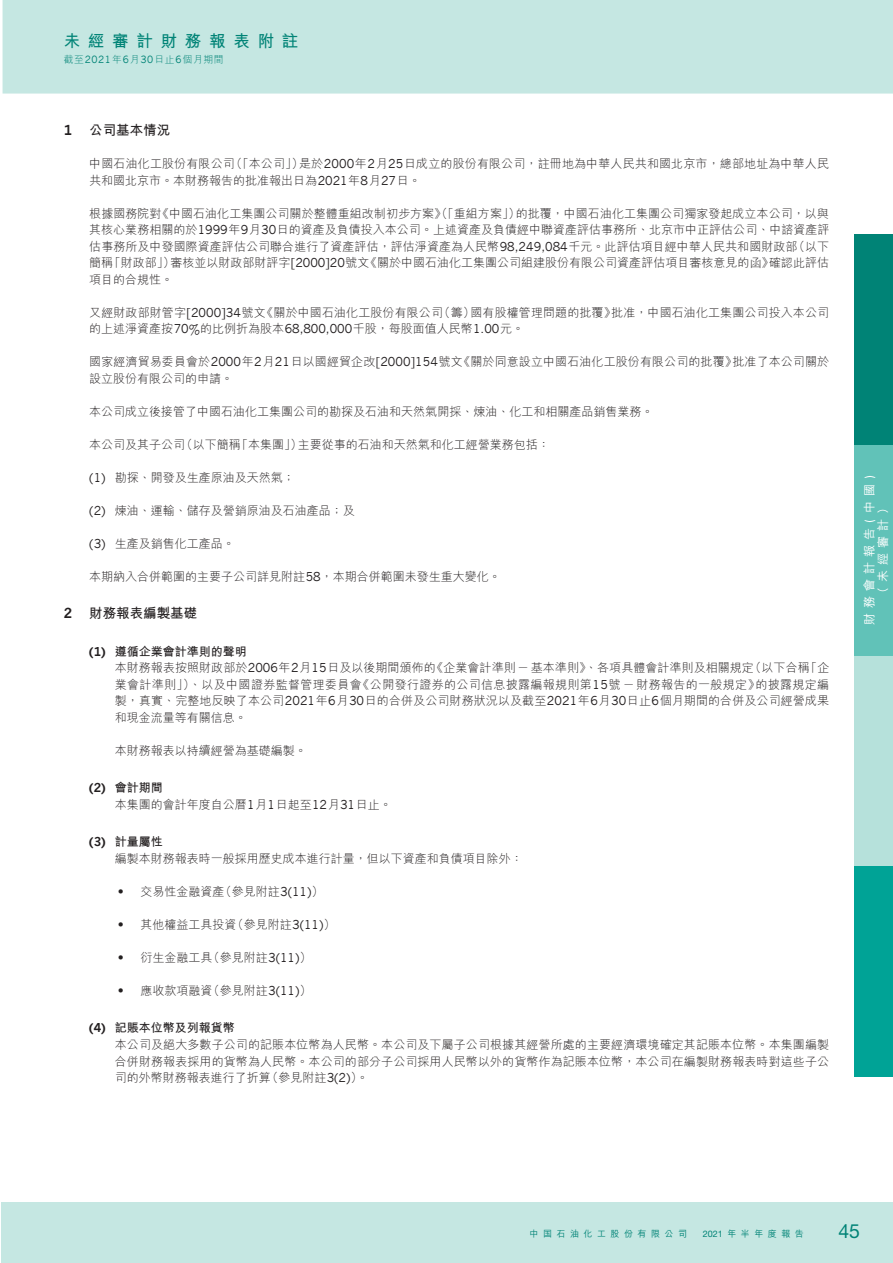
<style>
.page{position:relative;width:893px;height:1263px;background:#fff}
.page>*{position:absolute;margin:0;border:0;box-sizing:border-box;transform-origin:0 0}
.t1{font:19.5px "Helvetica Neue LT Std";color:#008376}
.t2{font:700 16.5px "M Hei HK";letter-spacing:.47em;color:#008376}
.t3{font:700 13.5px "M Hei HK";color:#231f20}
.t4{font:700 13.5px "News Gothic";color:#231f20}
.t5{font:300 12px/16.5px "M Hei HK";letter-spacing:.005em;color:#231f20}
.t6{font:500 12px/13.5px "M Hei HK";letter-spacing:.415em;color:#fff;text-align:center}
.t7{font:300 9.75px "M Hei HK";letter-spacing:.06em;color:#008376}
.t8{font:500 9px "M Hei HK";letter-spacing:.5em;color:#008376}
.s1{font-family:"News Gothic";font-weight:400}
.s2{font-family:"News Gothic";font-weight:700}
.s3{font-weight:700}
.s4{font-family:"Univers LT Std";font-weight:400}
.s5{font-family:"M Hei HKS"}
.s6{font-family:"Helvetica Neue LT Std";font-weight:400}
</style>
<div class="page">
<div style="left:3px;top:0;width:890px;height:94px;background:#c5e7e2"></div>
<div style="left:855px;top:866px;width:38px;height:211px;background:#00a396"></div>
<div style="left:855px;top:655px;width:38px;height:211px;background:#b6e1db"></div>
<div style="left:855px;top:445px;width:38px;height:210px;background:#61c2b8"></div>
<div style="left:855px;top:234px;width:38px;height:211px;background:#008376"></div>
<div style="left:2px;top:1202px;width:891px;height:61px;background:#c5e7e2"></div>
<h2 class="t2" style="left:64px;top:29px;width:236px">未經審計財務報表附註</h2>
<p class="t7" style="left:64px;top:55px;width:161px">截至<span class="s1">2021</span>年<span class="s1">6</span>月<span class="s1">30</span>日止<span class="s1">6</span>個月期間</p>
<p class="t4" style="left:64px;top:122px;width:10px">1</p>
<p class="t3" style="left:89px;top:121px;width:82px">公司基本情況</p>
<p class="t5" style="left:89px;top:156px;width:741px">中國石油化工股份有限公司（「本公司」）是於<span class="s1">2000</span>年<span class="s1">2</span>月<span class="s1">25</span>日成立的股份有限公司，註冊地為中華人民共和國北京市，總部地址為中華人民共和國北京市。本財務報告的批准報出日為<span class="s1">2021</span>年<span class="s1">8</span>月<span class="s1">27</span>日。</p>
<p class="t5" style="left:89px;top:205px;width:742px;text-align:justify">根據國務院對《中國石油化工集團公司關於整體重組改制初步方案》（「重組方案」）的批覆，中國石油化工集團公司獨家發起成立本公司，以與其核心業務相關的於<span class="s1">1999</span>年<span class="s1">9</span>月<span class="s1">30</span>日的資產及負債投入本公司。上述資產及負債經中聯資產評估事務所、北京市中正評估公司、中諮資產評估事務所及中發國際資產評估公司聯合進行了資產評估，評估淨資產為人民幣<span class="s1">98,249,084</span>千元。此評估項目經中華人民共和國財政部（以下簡稱「財政部」）審核並以財政部財評字<span class="s1">[2000]20</span>號文《關於中國石油化工集團公司組建股份有限公司資產評估項目審核意見的函》確認此評估項目的合規性。</p>
<p class="t5" style="left:89px;top:304px;width:741px">又經財政部財管字<span class="s1">[2000]34</span>號文《關於中國石油化工股份有限公司（籌）國有股權管理問題的批覆》批准，中國石油化工集團公司投入本公司的上述淨資產按<span class="s1">70%</span>的比例折為股本<span class="s1">68,800,000</span>千股，每股面值人民幣<span class="s1">1.00</span>元。</p>
<p class="t5" style="left:89px;top:354px;width:741px">國家經濟貿易委員會於<span class="s1">2000</span>年<span class="s1">2</span>月<span class="s1">21</span>日以國經貿企改<span class="s1">[2000]154</span>號文《關於同意設立中國石油化工股份有限公司的批覆》批准了本公司關於設立股份有限公司的申請。</p>
<p class="t5" style="left:89px;top:403px;width:565px">本公司成立後接管了中國石油化工集團公司的勘探及石油和天然氣開採、煉油、化工和相關產品銷售業務。</p>
<p class="t5" style="left:89px;top:436px;width:462px">本公司及其子公司（以下簡稱「本集團」）主要從事的石油和天然氣和化工經營業務包括：</p>
<p class="t5" style="left:89px;top:469px;width:207px"><span class="s1">(1)</span> 勘探、開發及生產原油及天然氣；</p>
<p class="t5" style="left:89px;top:502px;width:267px"><span class="s1">(2)</span> 煉油、運輸、儲存及營銷原油及石油產品；及</p>
<p class="t5" style="left:89px;top:535px;width:147px"><span class="s1">(3)</span> 生產及銷售化工產品。</p>
<p class="t5" style="left:89px;top:568px;width:413px">本期納入合併範圍的主要子公司詳見附註<span class="s1">58</span>，本期合併範圍未發生重大變化。</p>
<p class="t4" style="left:64px;top:605px;width:10px">2</p>
<p class="t3" style="left:89px;top:604px;width:109px">財務報表編製基礎</p>
<p class="t5" style="left:115px;top:643px;width:716px;text-indent:-26px"><span class="s2">(1)</span> <span class="s3">遵循企業會計準則的聲明<br></span>本財務報表按照財政部於<span class="s1">2006</span>年<span class="s1">2</span>月<span class="s1">15</span>日及以後期間頒佈的《企業會計準則－基本準則》、各項具體會計準則及相關規定（以下合稱「企業會計準則」）、以及中國證券監督管理委員會《公開發行證券的公司信息披露編報規則第<span class="s1">15</span>號－財務報告的一般規定》的披露規定編製，真實、完整地反映了本公司<span class="s1">2021</span>年<span class="s1">6</span>月<span class="s1">30</span>日的合併及公司財務狀況以及截至<span class="s1">2021</span>年<span class="s1">6</span>月<span class="s1">30</span>日止<span class="s1">6</span>個月期間的合併及公司經營成果和現金流量等有關信息。</p>
<p class="t5" style="left:115px;top:742px;width:193px">本財務報表以持續經營為基礎編製。</p>
<p class="t5" style="left:115px;top:780px;width:278px;text-indent:-26px"><span class="s2">(2)</span> <span class="s3">會計期間<br></span>本集團的會計年度自公曆<span class="s1">1</span>月<span class="s1">1</span>日起至<span class="s1">12</span>月<span class="s1">31</span>日止。</p>
<p class="t5" style="left:115px;top:834px;width:409px;text-indent:-26px"><span class="s2">(3)</span> <span class="s3">計量屬性<br></span>編製本財務報表時一般採用歷史成本進行計量，但以下資產和負債項目除外：</p>
<p class="t5" style="left:115px;top:883px;width:210px">‧ 交易性金融資產（參見附註<span class="s1">3(11)</span>）</p>
<p class="t5" style="left:115px;top:916px;width:222px">‧ 其他權益工具投資（參見附註<span class="s1">3(11)</span>）</p>
<p class="t5" style="left:115px;top:949px;width:198px">‧ 衍生金融工具（參見附註<span class="s1">3(11)</span>）</p>
<p class="t5" style="left:115px;top:982px;width:198px">‧ 應收款項融資（參見附註<span class="s1">3(11)</span>）</p>
<p class="t5" style="left:115px;top:1020px;width:716px;text-indent:-26px"><span class="s2">(4)</span> <span class="s3">記賬本位幣及列報貨幣<br></span>本公司及絕大多數子公司的記賬本位幣為人民幣。本公司及下屬子公司根據其經營所處的主要經濟環境確定其記賬本位幣。本集團編製合併財務報表採用的貨幣為人民幣。本公司的部分子公司採用人民幣以外的貨幣作為記賬本位幣，本公司在編製財務報表時對這些子公司的外幣財務報表進行了折算（參見附註<span class="s1">3(2)</span>）。</p>
<p class="t6" style="left:862px;top:625px;width:152px;rotate:-90deg">財務會計報告<span class="s4">(</span>中國<span class="s4">)</span>（未經審計）</p>
<p class="t8" style="left:529px;top:1227px;width:159px">中<span class="s5">国</span>石油化工股份有限公司</p>
<p class="t8" style="left:703px;top:1227px;width:103px"><span class="s6">2021</span>年半年度報告</p>
<h1 class="t1" style="left:838px;top:1220px;width:23px">45</h1>
</div>
